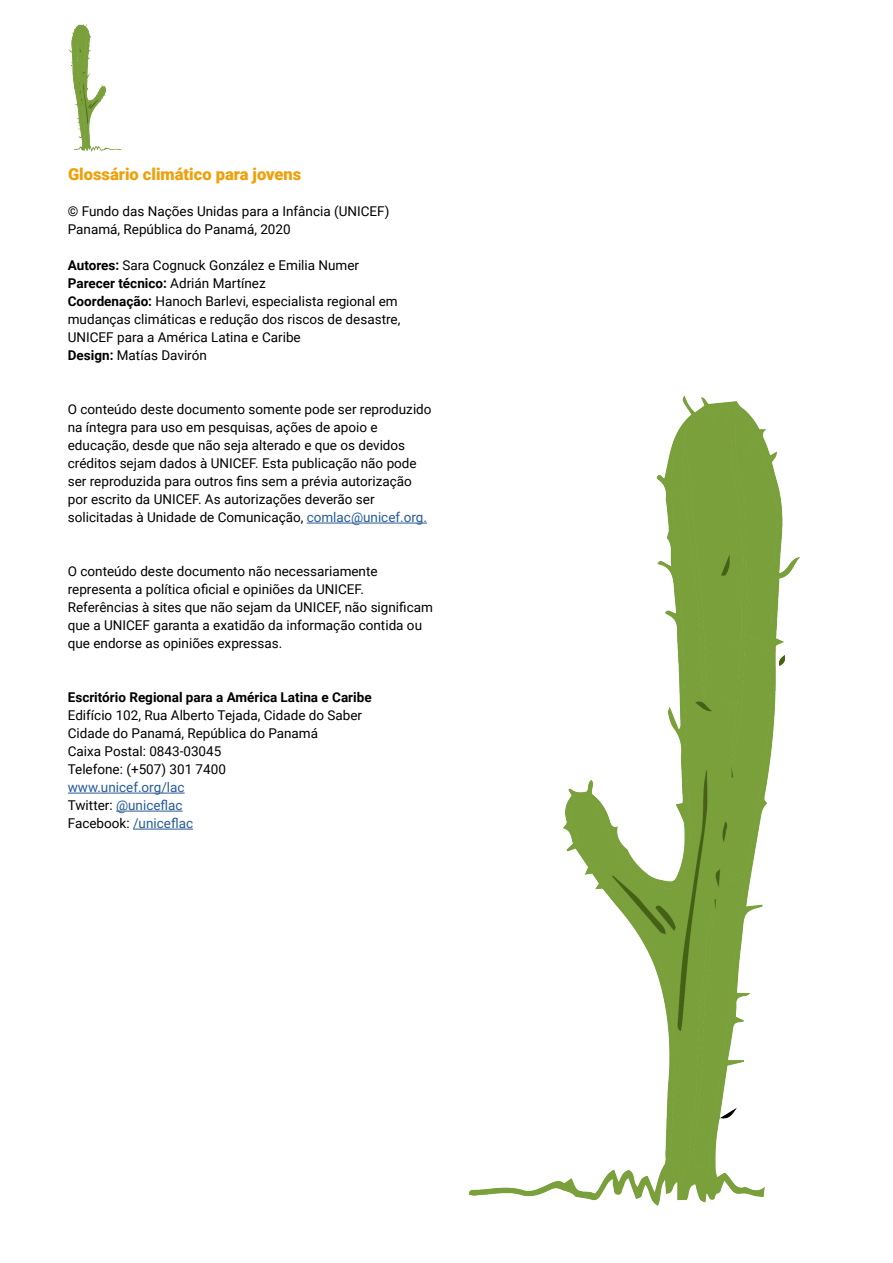
<style>
.page{position:relative;width:893px;height:1263px;background:#fff}
.page>*{position:absolute;margin:0;border:0;box-sizing:border-box;transform-origin:0 0}
.t1{font:900 16.5px "Roboto";color:#f29e05}
.t2{font:13.5px/18px "Roboto";color:#000}
.t3{font:13.5px/18px "Roboto";color:#275b9b}
.t4{font:700 13.5px "Roboto";color:#000}
.s1{font-weight:700}
.s2{color:#275b9b}
.s3{color:#000}
</style>
<div class="page">
<img style="left:68px;top:24px;width:54px;height:128px">
<img style="left:469px;top:395px;width:331px;height:811px">
<hr style="left:307px;top:523px;width:120px;height:1px;background:#275b9b">
<hr style="left:68px;top:793px;width:117px;height:1px;background:#275b9b">
<hr style="left:116px;top:811px;width:67px;height:1px;background:#275b9b">
<hr style="left:133px;top:829px;width:60px;height:1px;background:#275b9b">
<p class="t1" style="left:68px;top:163px;width:235px">Glossário climático para jovens</p>
<p class="t2" style="left:68px;top:202px;width:323px">© Fundo das Nações Unidas para a Infância (UNICEF)<br>Panamá, República do Panamá, 2020</p>
<p class="t2" style="left:68px;top:256px;width:334px"><span class="s1">Autores:</span> Sara Cognuck González e Emilia Numer <span class="s1">Parecer técnico:</span> Adrián Martínez<br><span class="s1">Coordenação:</span> Hanoch Barlevi, especialista regional em mudanças climáticas e redução dos riscos de desastre, UNICEF para a América Latina e Caribe<br><span class="s1">Design:</span> Matías Davirón</p>
<p class="t2" style="left:68px;top:400px;width:365px">O conteúdo deste documento somente pode ser reproduzido na íntegra para uso em pesquisas, ações de apoio e educação, desde que não seja alterado e que os devidos créditos sejam dados à UNICEF. Esta publicação não pode ser reproduzida para outros fins sem a prévia autorização por escrito da UNICEF. As autorizações deverão ser solicitadas à Unidade de Comunicação, <span class="s2">comlac@unicef.org.</span></p>
<p class="t2" style="left:68px;top:562px;width:367px">O conteúdo deste documento não necessariamente representa a política oficial e opiniões da UNICEF.<br>Referências à sites que não sejam da UNICEF, não significam que a UNICEF garanta a exatidão da informação contida ou que endorse as opiniões expressas.</p>
<p class="t4" style="left:68px;top:688px;width:305px">Escritório Regional para a América Latina e Caribe</p>
<p class="t2" style="left:68px;top:706px;width:296px">Edifício 102, Rua Alberto Tejada, Cidade do Saber Cidade do Panamá, República do Panamá<br>Caixa Postal: 0843-03045<br>Telefone: (+507) 301 7400</p>
<p class="t3" style="left:68px;top:778px;width:127px">www.unicef.org/lac<br><span class="s3">Twitter:</span> @uniceflac<br><span class="s3">Facebook:</span> /uniceflac</p>
</div>
